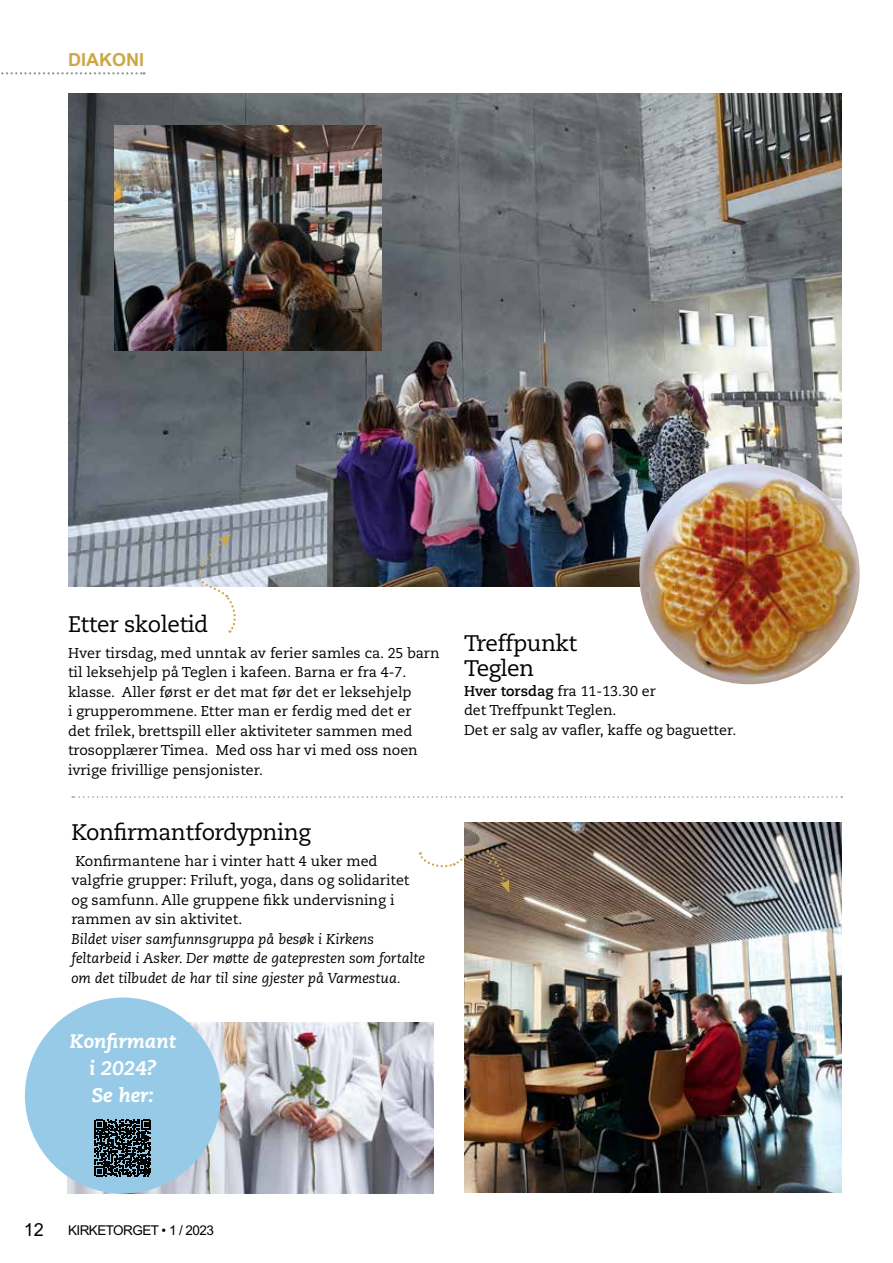
<style>
.page{position:relative;width:893px;height:1263px;background:#fff}
.page>*{position:absolute;margin:0;border:0;box-sizing:border-box;transform-origin:0 0}
.t1{font:22.5px/25.5px "Caecilia LT Pro 55 Roman";letter-spacing:-.02em;color:#000}
.t2{font:italic 800 19.5px/27.2px "Caecilia LT Pro 86";color:#fff;text-align:center}
.t3{font:700 18px "Arial MT Std";color:#cea745}
.t4{font:18px "Arial MT Std";color:#000}
.t5{font:14.25px/19.5px "Caecilia LT Pro 55 Roman";color:#000}
.t6{font:italic 14.25px/19.5px "Caecilia LT Pro 56";color:#000}
.t7{font:13.5px "Arial MT Std";letter-spacing:-.04em;color:#000}
.s1{font-family:"Caecilia LT Pro 75";font-weight:700}
</style>
<div class="page">
<svg style="left:1px;top:72px;width:143px;height:2px"></svg>
<img style="left:68px;top:94px;width:774px;height:493px">
<img style="left:464px;top:822px;width:378px;height:371px">
<img style="left:639px;top:464px;width:221px;height:220px;border-radius:110px">
<img style="left:115px;top:126px;width:267px;height:224px">
<svg style="left:179px;top:534px;width:58px;height:99px"></svg>
<svg style="left:419px;top:825px;width:90px;height:68px"></svg>
<svg style="left:72px;top:796px;width:770px;height:2px"></svg>
<img style="left:68px;top:1023px;width:366px;height:171px">
<div style="left:25px;top:997px;width:196px;height:196px;background:#96cae6;border-radius:50%"></div>
<svg style="left:95px;top:1120px;width:56px;height:56px"></svg>
<p class="t3" style="left:68px;top:49px;width:77px">DIAKONI</p>
<h1 class="t1" style="left:68px;top:611px;width:142px">Etter skoletid</h1>
<p class="t5" style="left:68px;top:643px;width:373px">Hver tirsdag, med unntak av ferier samles ca. 25 barn til leksehjelp på Teglen i kafeen. Barna er fra 4-7. klasse. Aller først er det mat før det er leksehjelp<br>i grupperommene. Etter man er ferdig med det er<br>det frilek, brettspill eller aktiviteter sammen med trosopplærer Timea. Med oss har vi med oss noen ivrige frivillige pensjonister.</p>
<h1 class="t1" style="left:71px;top:819px;width:241px">Konfirmantfordypning</h1>
<p class="t5" style="left:71px;top:851px;width:340px">Konfirmantene har i vinter hatt 4 uker med valgfrie grupper: Friluft, yoga, dans og solidaritet og samfunn. Alle gruppene fikk undervisning i rammen av sin aktivitet.</p>
<p class="t6" style="left:71px;top:929px;width:355px">Bildet viser samfunnsgruppa på besøk i Kirkens feltarbeid i Asker. Der møtte de gatepresten som fortalte om det tilbudet de har til sine gjester på Varmestua.</p>
<h2 class="t2" style="left:70px;top:1027px;width:107px">Konfirmant i 2024?<br>Se her:</h2>
<h1 class="t1" style="left:464px;top:630px;width:115px">Treffpunkt<br>Teglen</h1>
<p class="t5" style="left:464px;top:681px;width:274px"><span class="s1">Hver torsdag</span> fra 11-13.30 er<br>det Treffpunkt Teglen.<br>Det er salg av vafler, kaffe og baguetter.</p>
<p class="t4" style="left:24px;top:1219px;width:22px">12</p>
<p class="t7" style="left:68px;top:1222px;width:147px">KIRKETORGET • 1 / 2023</p>
</div>
